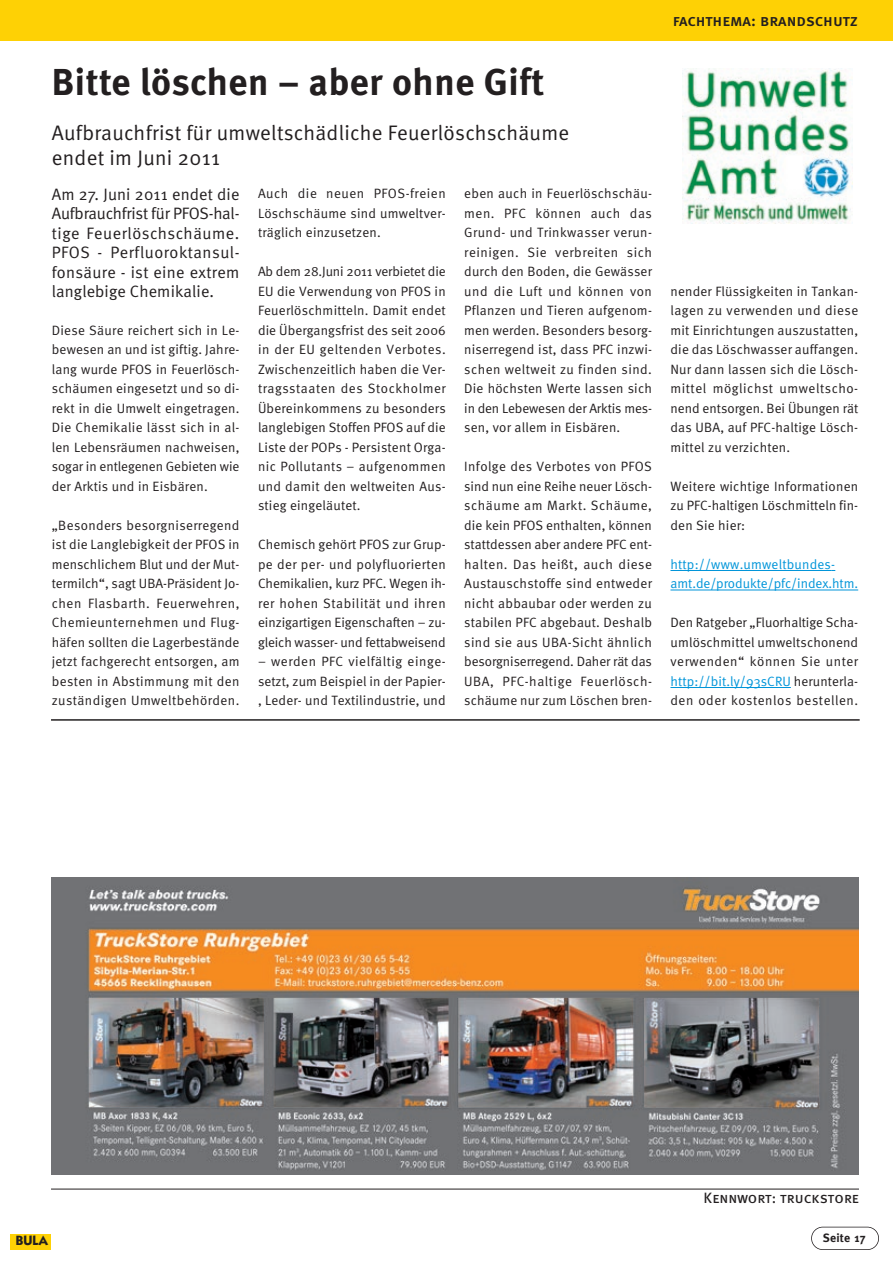
<style>
.page{position:relative;width:893px;height:1263px;background:#fff}
.page>*{position:absolute;margin:0;border:0;box-sizing:border-box;transform-origin:0 0}
.t1{font:700 37.5px "Meta";letter-spacing:.015em;color:#231f20}
.t2{font:21px/25.2px "Meta Normal";letter-spacing:.015em;color:#231f20}
.t3{font:16.5px/19.5px "Meta Normal";letter-spacing:.015em;color:#231f20;text-align:justify}
.t4{font:16.5px "Meta Medium Caps";letter-spacing:-.01em;color:#231f20}
.t5{font:15px "Meta Book Caps";color:#231f20}
.t6{font:13.5px/19.5px "Meta Normal";letter-spacing:.015em;color:#231f20;text-align:justify}
.t7{font:13.5px/19.5px "Meta Normal";letter-spacing:-.005em;color:#0095d9}
.t8{font:700 13.5px "Itc Kabel LT";color:#231f20}
.t9{font:700 12px "Meta";letter-spacing:.015em;color:#231f20}
.s1{color:#0095d9}
</style>
<div class="page">
<div style="left:0;top:0;width:893px;height:41px;background:#fed105"></div>
<div style="left:811px;top:1227px;width:68px;height:23px;border:2px solid #231f20;border-radius:12px"></div>
<div style="left:11px;top:1234px;width:40px;height:15px;background:#fed105"></div>
<img style="left:51px;top:877px;width:808px;height:298px">
<hr style="left:51px;top:1189px;width:808px;height:1px;background:#231f20">
<hr style="left:670px;top:570px;width:161px;height:1px;background:#0095d9">
<hr style="left:670px;top:590px;width:188px;height:1px;background:#0095d9">
<hr style="left:670px;top:687px;width:121px;height:1px;background:#0095d9">
<img style="left:682px;top:68px;width:170px;height:155px">
<hr style="left:51px;top:719px;width:809px;height:2px;background:#231f20">
<h1 class="t1" style="left:52px;top:60px;width:494px">Bitte löschen – aber ohne Gift</h1>
<h2 class="t2" style="left:52px;top:122px;width:519px">Aufbrauchfrist für umweltschädliche Feuerlöschschäume endet im Juni 2011</h2>
<p class="t3" style="left:52px;top:186px;width:189px">Am 27. Juni 2011 endet die Aufbrauchfrist für PFOS-hal&shy;tige Feuerlöschschäume.<br>PFOS - Perfluoroktansul&shy;fonsäure - ist eine extrem langlebige Chemikalie.</p>
<p class="t6" style="left:52px;top:321px;width:189px">Diese Säure reichert sich in Le&shy;bewesen an und ist giftig. Jahre&shy;lang wurde PFOS in Feuerlösch&shy;schäumen eingesetzt und so di&shy;rekt in die Umwelt eingetragen.<br>Die Chemikalie lässt sich in al&shy;len Lebensräumen nachweisen, sogar in entlegenen Gebieten wie der Arktis und in Eisbären.</p>
<p class="t6" style="left:52px;top:516px;width:189px">„Besonders besorgniserregend ist die Langlebigkeit der PFOS in menschlichem Blut und der Mut&shy;termilch“, sagt UBA-Präsident Jo&shy;chen Flasbarth. Feuerwehren, Chemieunternehmen und Flug&shy;häfen sollten die Lagerbestände jetzt fachgerecht entsorgen, am besten in Abstimmung mit den zuständigen Umweltbehörden.</p>
<p class="t6" style="left:258px;top:185px;width:189px">Auch die neuen PFOS-freien Löschschäume sind umweltver&shy;träglich einzusetzen.</p>
<p class="t6" style="left:258px;top:263px;width:189px">Ab dem 28.Juni 2011 verbietet die EU die Verwendung von PFOS in Feuerlöschmitteln. Damit endet die Übergangsfrist des seit 2006 in der EU geltenden Verbotes.<br>Zwischenzeitlich haben die Ver&shy;tragsstaaten des Stockholmer Übereinkommens zu besonders langlebigen Stoffen PFOS auf die Liste der POPs - Persistent Orga&shy;nic Pollutants – aufgenommen und damit den weltweiten Aus&shy;stieg eingeläutet.</p>
<p class="t6" style="left:258px;top:536px;width:189px">Chemisch gehört PFOS zur Grup&shy;pe der per- und polyfluorierten Chemikalien, kurz PFC. Wegen ih&shy;rer hohen Stabilität und ihren einzigartigen Eigenschaften – zu&shy;gleich wasser- und fettabweisend</p>
<p class="t6" style="left:258px;top:653px;width:189px">– werden PFC vielfältig einge&shy;setzt, zum Beispiel in der Papier-, Leder- und Textilindustrie, und</p>
<p class="t6" style="left:464px;top:185px;width:189px">eben auch in Feuerlöschschäu&shy;men. PFC können auch das Grund- und Trinkwasser verun&shy;reinigen. Sie verbreiten sich durch den Boden, die Gewässer und die Luft und können von Pflanzen und Tieren aufgenom&shy;men werden. Besonders besorg&shy;niserregend ist, dass PFC inzwi&shy;schen weltweit zu finden sind.<br>Die höchsten Werte lassen sich in den Lebewesen der Arktis mes&shy;sen, vor allem in Eisbären.</p>
<p class="t6" style="left:464px;top:458px;width:189px">Infolge des Verbotes von PFOS sind nun eine Reihe neuer Lösch&shy;schäume am Markt. Schäume, die kein PFOS enthalten, können stattdessen aber andere PFC ent&shy;halten. Das heißt, auch diese Austauschstoffe sind entweder nicht abbaubar oder werden zu stabilen PFC abgebaut. Deshalb sind sie aus UBA-Sicht ähnlich besorgniserregend. Daher rät das UBA, PFC-haltige Feuerlösch&shy;schäume nur zum Löschen bren-</p>
<p class="t4" style="left:673px;top:14px;width:187px">fachthema: brandschutz</p>
<p class="t6" style="left:670px;top:282px;width:189px">nender Flüssigkeiten in Tankan&shy;lagen zu verwenden und diese mit Einrichtungen auszustatten, die das Löschwasser auffangen.<br>Nur dann lassen sich die Lösch&shy;mittel möglichst umweltscho&shy;nend entsorgen. Bei Übungen rät das UBA, auf PFC-haltige Lösch&shy;mittel zu verzichten.</p>
<p class="t6" style="left:670px;top:477px;width:189px">Weitere wichtige Informationen zu PFC-haltigen Löschmitteln fin&shy;den Sie hier:</p>
<p class="t7" style="left:670px;top:555px;width:189px">http://www.umweltbundes&shy;amt.de/produkte/pfc/index.htm.</p>
<p class="t6" style="left:670px;top:614px;width:189px">Den Ratgeber „Fluorhaltige Scha&shy;umlöschmittel umweltschonend verwenden“ können Sie unter <span class="s1">http://bit.ly/93sCRU</span> herunterla&shy;den oder kostenlos bestellen.</p>
<p class="t5" style="left:704px;top:1193px;width:157px">Kennwort: truckstore</p>
<p class="t8" style="left:16px;top:1232px;width:34px">BULA</p>
<p class="t9" style="left:823px;top:1231px;width:44px">Seite 17</p>
</div>
